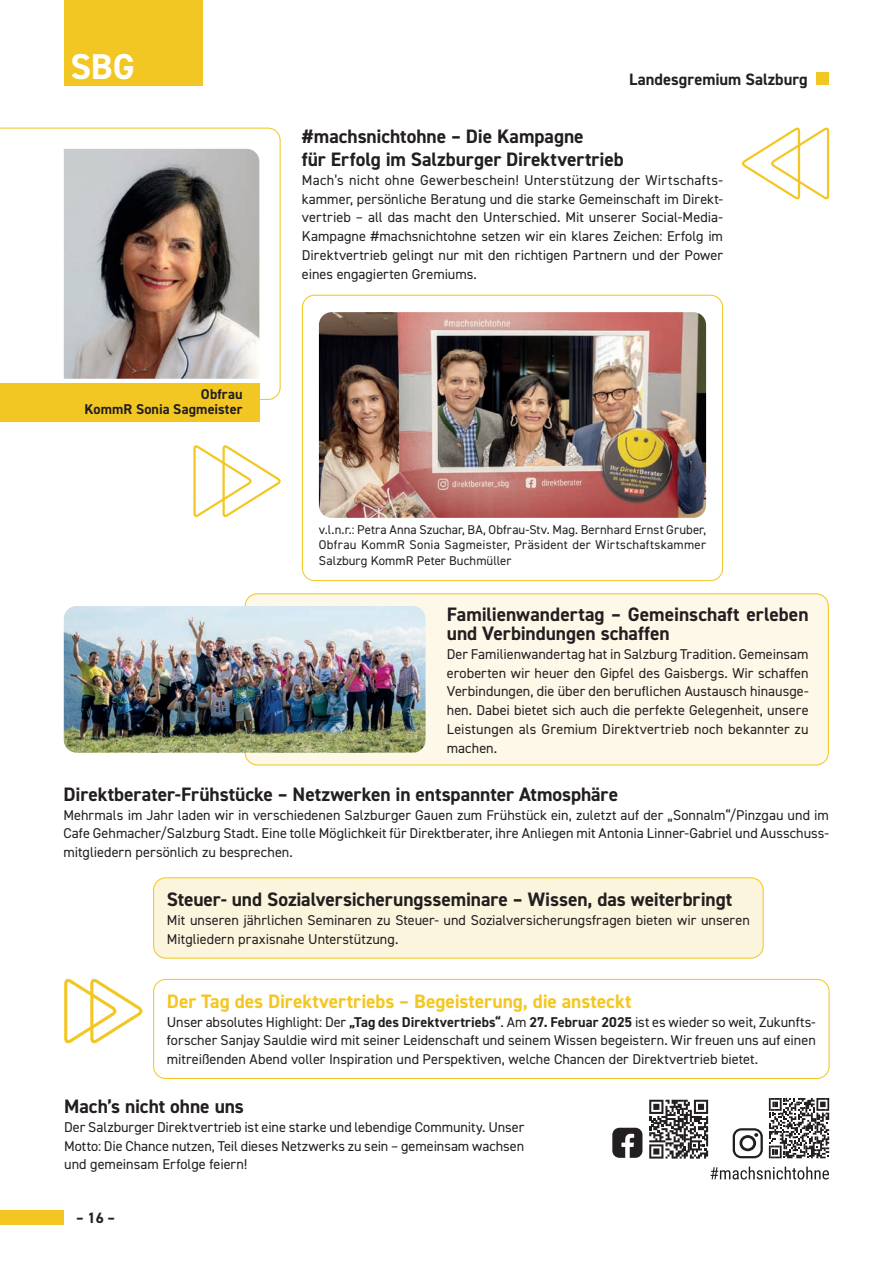
<style>
.page{position:relative;width:893px;height:1263px;background:#fff}
.page>*{position:absolute;margin:0;border:0;box-sizing:border-box;transform-origin:0 0}
.Kleine_Überschrift_Header{font:700 36px "DIN2014";color:#fff}
.Unterüberschrift_13_Pkt__bold{font:700 19.5px/18.8px "DIN2014";letter-spacing:-.005em;color:#231f20}
.Unterüberschrift_13_Pkt__bold-2{font:700 19.5px "DIN2014";letter-spacing:-.005em;color:#f3c723}
.Kleine_Überschrift_Header-2{font:700 16.5px "DIN2014";color:#231f20}
.t1{font:700 15px "DIN2014";color:#231f20}
.Lauftext_Journal{font:14.25px/18.8px "DIN2014";color:#231f20;text-align:justify}
.Lauftext_Journal-2{font:700 14.25px "DIN2014";letter-spacing:.005em;color:#231f20}
.Lauftext_Journal-3{font:12.75px/15.3px "DIN2014";letter-spacing:.01em;color:#231f20;text-align:justify}
.s1{font-weight:700}
</style>
<div class="page">
<div style="left:0;top:1210px;width:63px;height:14px;background:#f3c723"></div>
<div style="left:64px;top:0;width:138px;height:85px;background:#f3c723"></div>
<svg style="left:0;top:128px;width:281px;height:272px"></svg>
<img style="left:64px;top:149px;width:195px;height:230px">
<div style="left:0;top:383px;width:260px;height:38px;background:#f3c723"></div>
<div style="left:154px;top:878px;width:609px;height:80px;background:#fcf5dd;border-radius:12px"></div>
<div style="left:153px;top:877px;width:611px;height:82px;border:1px solid #f3c723;border-radius:12px"></div>
<div style="left:245px;top:594px;width:583px;height:171px;background:#fdf8e8;border-radius:12px"></div>
<div style="left:245px;top:593px;width:584px;height:172px;border:1px solid #f3c723;border-radius:12px"></div>
<img style="left:64px;top:606px;width:362px;height:147px">
<svg style="left:742px;top:127px;width:88px;height:73px"></svg>
<div style="left:816px;top:72px;width:13px;height:13px;background:#f3c723"></div>
<div style="left:302px;top:295px;width:421px;height:286px;border:1px solid #f3c723;border-radius:12px"></div>
<img style="left:319px;top:312px;width:387px;height:206px">
<svg style="left:612px;top:1128px;width:30px;height:30px"></svg>
<svg style="left:649px;top:1100px;width:59px;height:58px"></svg>
<svg style="left:769px;top:1098px;width:60px;height:60px"></svg>
<svg style="left:733px;top:1128px;width:30px;height:30px"></svg>
<svg style="left:710px;top:1166px;width:119px;height:13px"></svg>
<svg style="left:64px;top:978px;width:79px;height:66px"></svg>
<div style="left:153px;top:979px;width:677px;height:100px;border:1px solid #f3c723;border-radius:12px"></div>
<svg style="left:193px;top:445px;width:88px;height:73px"></svg>
<p class="Kleine_Überschrift_Header" style="left:70px;top:42px;width:66px">SBG</p>
<p class="Lauftext_Journal-2" style="left:201px;top:384px;width:43px">Obfrau</p>
<p class="Lauftext_Journal-2" style="left:84px;top:399px;width:160px">KommR Sonia Sagmeister</p>
<p class="Kleine_Überschrift_Header-2" style="left:629px;top:68px;width:180px">Landesgremium Salzburg</p>
<p class="Unterüberschrift_13_Pkt__bold" style="left:302px;top:126px;width:283px">#machsnichtohne – Die Kampagne</p>
<p class="Unterüberschrift_13_Pkt__bold" style="left:302px;top:150px;width:323px">für Erfolg im Salzburger Direktvertrieb</p>
<p class="Lauftext_Journal" style="left:302px;top:170px;width:423px">Mach’s nicht ohne Gewerbeschein! Unterstützung der Wirtschafts&shy;kammer, persönliche Beratung und die starke Gemeinschaft im Direkt&shy;vertrieb – all das macht den Unterschied. Mit unserer Social-Media-Kampagne #machsnichtohne setzen wir ein klares Zeichen: Erfolg im Direktvertrieb gelingt nur mit den richtigen Partnern und der Power eines engagierten Gremiums.</p>
<p class="Lauftext_Journal-3" style="left:319px;top:522px;width:389px">v.l.n.r.: Petra Anna Szuchar, BA, Obfrau-Stv. Mag. Bernhard Ernst Gruber, Obfrau KommR Sonia Sagmeister, Präsident der Wirtschaftskammer Salzburg KommR Peter Buchmüller</p>
<p class="Unterüberschrift_13_Pkt__bold" style="left:447px;top:605px;width:363px">Familienwandertag – Gemeinschaft erleben und Verbindungen schaffen</p>
<p class="Lauftext_Journal" style="left:447px;top:644px;width:363px">Der Familienwandertag hat in Salzburg Tradition. Gemeinsam eroberten wir heuer den Gipfel des Gaisbergs. Wir schaffen Verbindungen, die über den beruflichen Austausch hinausge&shy;hen. Dabei bietet sich auch die perfekte Gelegenheit, unsere Leistungen als Gremium Direktvertrieb noch bekannter zu machen.</p>
<p class="Unterüberschrift_13_Pkt__bold" style="left:63px;top:784px;width:556px">Direktberater-Frühstücke – Netzwerken in entspannter Atmosphäre</p>
<p class="Lauftext_Journal" style="left:63px;top:805px;width:767px">Mehrmals im Jahr laden wir in verschiedenen Salzburger Gauen zum Frühstück ein, zuletzt auf der „Sonnalm“/Pinzgau und im Cafe Gehmacher/Salzburg Stadt. Eine tolle Möglichkeit für Direktberater, ihre Anliegen mit Antonia Linner-Gabriel und Ausschuss&shy;mitgliedern persönlich zu besprechen.</p>
<p class="Unterüberschrift_13_Pkt__bold" style="left:167px;top:890px;width:567px">Steuer- und Sozialversicherungsseminare – Wissen, das weiterbringt</p>
<p class="Lauftext_Journal" style="left:167px;top:910px;width:585px">Mit unseren jährlichen Seminaren zu Steuer- und Sozialversicherungsfragen bieten wir unseren<br>Mitgliedern praxisnahe Unterstützung.</p>
<p class="Unterüberschrift_13_Pkt__bold-2" style="left:167px;top:988px;width:466px">Der Tag des Direktvertriebs – Begeisterung, die ansteckt</p>
<p class="Lauftext_Journal" style="left:167px;top:1012px;width:650px">Unser absolutes Highlight: Der <span class="s1">„Tag des Direktvertriebs“</span>. Am <span class="s1">27. Februar 2025</span> ist es wieder so weit, Zukunfts&shy;forscher Sanjay Sauldie wird mit seiner Leidenschaft und seinem Wissen begeistern. Wir freuen uns auf einen mitreißenden Abend voller Inspiration und Perspektiven, welche Chancen der Direktvertrieb bietet.</p>
<p class="Unterüberschrift_13_Pkt__bold" style="left:64px;top:1097px;width:181px">Mach’s nicht ohne uns</p>
<p class="Lauftext_Journal" style="left:64px;top:1117px;width:462px">Der Salzburger Direktvertrieb ist eine starke und lebendige Community. Unser Motto: Die Chance nutzen, Teil dieses Netzwerks zu sein – gemeinsam wachsen und gemeinsam Erfolge feiern!</p>
<p class="t1" style="left:76px;top:1208px;width:40px">– 16 –</p>
</div>
